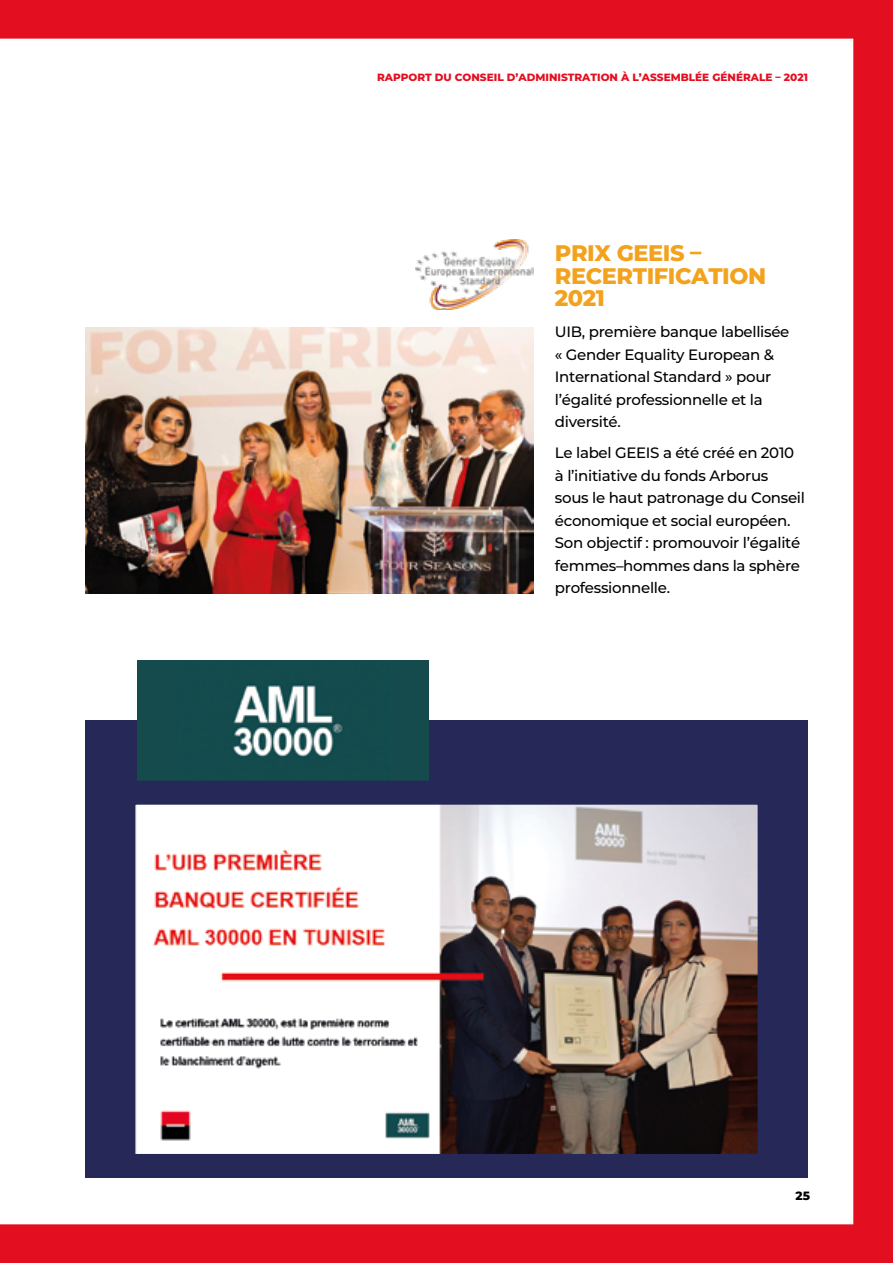
<style>
.page{position:relative;width:893px;height:1263px;background:#e40e21}
.page>*{position:absolute;margin:0;border:0;box-sizing:border-box;transform-origin:0 0}
.t1{font:800 22.5px/22.5px "Montserrat";letter-spacing:-.02em;color:#f3a21e}
.t2{font:500 15px/22.5px "Montserrat";letter-spacing:-.02em;color:#000}
.t3{font:800 12px "Montserrat";color:#000}
.t4{font:800 10.5px "Montserrat";color:#e40e21}
</style>
<div class="page">
<div style="left:0;top:39px;width:853px;height:1185px;background:#fff"></div>
<div style="left:85px;top:721px;width:723px;height:457px;background:#262957"></div>
<div style="left:137px;top:660px;width:292px;height:121px;background:#154b4d"></div>
<img style="left:233px;top:684px;width:110px;height:73px">
<img style="left:99px;top:780px;width:695px;height:410px">
<img style="left:85px;top:327px;width:449px;height:266px">
<img style="left:415px;top:239px;width:119px;height:70px">
<p class="t4" style="left:377px;top:69px;width:432px">RAPPORT DU CONSEIL D’ADMINISTRATION À L’ASSEMBLÉE GÉNÉRALE – 2021</p>
<h1 class="t1" style="left:555px;top:241px;width:213px">PRIX GEEIS –<br>RECERTIFICATION<br>2021</h1>
<p class="t2" style="left:555px;top:320px;width:236px">UIB, première banque labellisée « Gender Equality European &amp;<br>International Standard » pour l’égalité professionnelle et la diversité.</p>
<p class="t2" style="left:555px;top:441px;width:252px">Le label GEEIS a été créé en 2010 à l’initiative du fonds Arborus sous le haut patronage du Conseil économique et social européen.<br>Son objectif : promouvoir l’égalité femmes–hommes dans la sphère professionnelle.</p>
<p class="t3" style="left:796px;top:1187px;width:16px">25</p>
</div>
